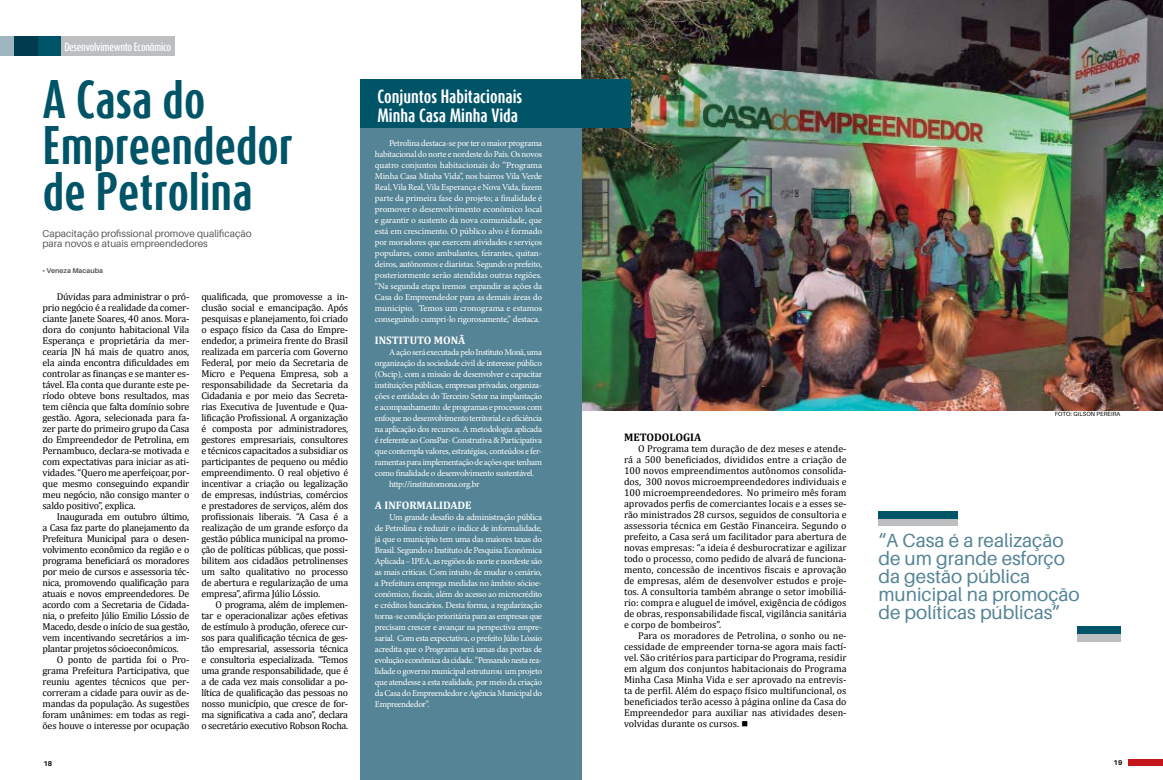
<style>
.page{position:relative;width:1163px;height:780px;background:#fff}
.page>*{position:absolute;margin:0;border:0;box-sizing:border-box;transform-origin:0 0}
.t1{font:700 45px/46px "Dax Compact";color:#005468}
.t2{font:19px/18px "Aileron";color:#548496}
.t3{font:700 16px/19px "Dax Compact";color:#fff}
.t4{font:700 11px "Cambria";color:#fff}
.t5{font:700 11px "Cambria";color:#000}
.t6{font:10px/11px "Cambria";letter-spacing:-.02em;color:#000;text-align:justify}
.t7{font:10px/10.5px "Aileron";color:#58595b}
.t8{font:500 10px "Dax Compact";letter-spacing:-.03em;color:#fff}
.t9{font:9px/11px "Minion Pro";letter-spacing:-.03em;color:#fff;text-align:justify}
.t10{font:700 7px "Aileron";color:#58595b}
.t11{font:700 7px "Aileron";color:#000}
.t12{font:6px "Aileron";letter-spacing:.01em;color:#000}
</style>
<div class="page">
<div style="left:1127px;top:759px;width:35px;height:6px;background:#c4161c"></div>
<div style="left:61px;top:36px;width:113px;height:20px;background:#bcbec0"></div>
<div style="left:15px;top:36px;width:46px;height:20px;background:#005468"></div>
<svg style="left:0;top:36px;width:38px;height:20px"></svg>
<img style="left:581px;top:0;width:581px;height:410px">
<div style="left:360px;top:128px;width:221px;height:652px;background:#548496"></div>
<div style="left:360px;top:80px;width:270px;height:48px;background:#005468"></div>
<div style="left:878px;top:518px;width:79px;height:8px;background:#bcbec0"></div>
<div style="left:878px;top:511px;width:79px;height:7px;background:#005468"></div>
<div style="left:1076px;top:633px;width:44px;height:8px;background:#bcbec0"></div>
<div style="left:1076px;top:626px;width:44px;height:7px;background:#005468"></div>
<p class="t8" style="left:64px;top:40px;width:108px">Desenvolvimewnto Econômico</p>
<h1 class="t1" style="left:43px;top:75px;width:251px">A Casa do<br>Empreendedor de Petrolina</h1>
<p class="t7" style="left:43px;top:228px;width:210px">Capacitação profissional promove qualificação para novos e atuais empreendedores</p>
<p class="t10" style="left:43px;top:266px;width:62px">• Veneza Macauba</p>
<p class="t6" style="left:43px;top:291px;width:148px;text-indent:14px">Dúvidas para administrar o pró&shy;prio negócio é a realidade da comer&shy;ciante Janete Soares, 40 anos. Mora&shy;dora do conjunto habitacional Vila Esperança e proprietária da mer&shy;cearia JN há mais de quatro anos, ela ainda encontra dificuldades em controlar as finanças e se manter es&shy;tável. Ela conta que durante este pe&shy;ríodo obteve bons resultados, mas tem ciência que falta domínio sobre gestão. Agora, selecionada para fa&shy;zer parte do primeiro grupo da Casa do Empreendedor de Petrolina, em Pernambuco, declara-se motivada e com expectativas para iniciar as ati&shy;vidades. “Quero me aperfeiçoar, por&shy;que mesmo conseguindo expandir meu negócio, não consigo manter o saldo positivo”, explica.</p>
<p class="t6" style="left:43px;top:511px;width:148px;text-indent:14px">Inaugurada em outubro último, a Casa faz parte do planejamento da Prefeitura Municipal para o desen&shy;volvimento econômico da região e o programa beneficiará os moradores por meio de cursos e assessoria téc&shy;nica, promovendo qualificação para atuais e novos empreendedores. De acordo com a Secretaria de Cidada&shy;nia, o prefeito Júlio Emilio Lóssio de Macedo, desde o início de sua gestão, vem incentivando secretários a im&shy;plantar projetos sócioeconômicos.</p>
<p class="t6" style="left:43px;top:654px;width:148px;text-indent:14px">O ponto de partida foi o Pro&shy;grama Prefeitura Participativa, que reuniu agentes técnicos que per&shy;correram a cidade para ouvir as de&shy;mandas da população. As sugestões foram unânimes: em todas as regi&shy;ões houve o interesse por ocupação</p>
<p class="t6" style="left:201px;top:291px;width:148px">qualificada, que promovesse a in&shy;clusão social e emancipação. Após pesquisas e planejamento, foi criado o espaço físico da Casa do Empre&shy;endedor, a primeira frente do Brasil realizada em parceria com Governo Federal, por meio da Secretaria de Micro e Pequena Empresa, sob a responsabilidade da Secretaria da Cidadania e por meio das Secreta&shy;rias Executiva de Juventude e Qua&shy;lificação Profissional. A organização é composta por administradores, gestores empresariais, consultores e técnicos capacitados a subsidiar os participantes de pequeno ou médio empreendimento. O real objetivo é incentivar a criação ou legalização de empresas, indústrias, comércios e prestadores de serviços, além dos profissionais liberais. “A Casa é a realização de um grande esforço da gestão pública municipal na promo&shy;ção de políticas públicas, que possi&shy;bilitem aos cidadãos petrolinenses um salto qualitativo no processo de abertura e regularização de uma empresa”, afirma Júlio Lóssio.</p>
<p class="t6" style="left:201px;top:599px;width:148px;text-indent:14px">O programa, além de implemen&shy;tar e operacionalizar ações efetivas de estímulo à produção, oferece cur&shy;sos para qualificação técnica de ges&shy;tão empresarial, assessoria técnica e consultoria especializada. “Temos uma grande responsabilidade, que é a de cada vez mais consolidar a po&shy;lítica de qualificação das pessoas no nosso município, que cresce de for&shy;ma significativa a cada ano”, declara o secretário executivo Robson Rocha.</p>
<h3 class="t3" style="left:377px;top:87px;width:146px">Conjuntos Habitacionais<br>Minha Casa Minha Vida</h3>
<p class="t9" style="left:375px;top:138px;width:169px;text-indent:14px">Petrolina destaca-se por ter o maior programa habitacional do norte e nordeste do País. Os novos quatro conjuntos habitacionais do ”Programa Minha Casa Minha Vida”, nos bairros Vila Verde Real, Vila Real, Vila Esperança e Nova Vida, fazem parte da primeira fase do projeto; a finalidade é promover o desenvolvimento econômico local e garantir o sustento da nova comunidade, que está em crescimento. O público alvo é formado por moradores que exercem atividades e serviços populares, como ambulantes, feirantes, quitan&shy;deiros, autônomos e diaristas. Segundo o prefeito, posteriormente serão atendidas outras regiões. “Na segunda etapa iremos expandir as ações da Casa do Empreendedor para as demais áreas do município. Temos um cronograma e estamos conseguindo cumpri-lo rigorosamente,” destaca.</p>
<p class="t4" style="left:375px;top:332px;width:68px">INSTITUTO MON</p>
<p class="t4" style="left:458px;top:332px;width:9px">Ã</p>
<p class="t9" style="left:389px;top:347px;width:154px">A ação será executada pelo Instituto Monã, uma</p>
<p class="t9" style="left:375px;top:358px;width:169px">organização da sociedade civil de interesse público</p>
<p class="t9" style="left:375px;top:369px;width:169px">(Oscip), com a missão de desenvolver e capacitar</p>
<p class="t9" style="left:375px;top:380px;width:169px">instituições públicas, empresas privadas, organiza-</p>
<p class="t9" style="left:375px;top:391px;width:169px">ções e entidades do Terceiro Setor na implantação</p>
<p class="t9" style="left:375px;top:402px;width:169px">e acompanhamento de programas e processos com</p>
<p class="t9" style="left:375px;top:413px;width:169px">enfoque no desenvolvimento territorial e a eficiência</p>
<p class="t9" style="left:375px;top:424px;width:169px">na aplicação dos recursos. A metodologia aplicada</p>
<p class="t9" style="left:375px;top:435px;width:169px">é referente ao ConsPar- Construtiva &amp; Participativa</p>
<p class="t9" style="left:375px;top:446px;width:169px">que contempla valores, estratégias, conteúdos e fer-</p>
<p class="t9" style="left:375px;top:457px;width:169px">ramentas para implementação de ações que tenham</p>
<p class="t9" style="left:375px;top:468px;width:161px">como finalidade o desenvolvimento sustentável.</p>
<p class="t9" style="left:389px;top:479px;width:92px">http://institutomona.org.br</p>
<p class="t4" style="left:375px;top:497px;width:17px">A INFOR</p>
<p class="t4" style="left:416px;top:497px;width:17px">MALIDADE</p>
<p class="t9" style="left:375px;top:512px;width:169px;text-indent:14px">Um grande desafio da administração pública de Petrolina é reduzir o índice de informalidade, já que o município tem uma das maiores taxas do Brasil. Segundo o Instituto de Pesquisa Econômica Aplicada – IPEA, as regiões do norte e nordeste são as mais criticas. Com intuito de mudar o cenário, a Prefeitura emprega medidas no âmbito sócioe&shy;conômico, fiscais, além do acesso ao microcrédito e créditos bancários. Desta forma, a regularização torna-se condição prioritária para as empresas que precisam crescer e avançar na perspectiva empre&shy;sarial. Com esta expectativa, o prefeito Júlio Lóssio acredita que o Programa será umas das portas de evolução econômica da cidade. “Pensando nesta rea&shy;lidade o governo municipal estruturou um projeto que atendesse a esta realidade, por meio da criação da Casa do Empreendedor e Agência Municipal do Empreendedor”.</p>
<p class="t5" style="left:624px;top:429px;width:31px">METODOLO</p>
<p class="t5" style="left:683px;top:429px;width:14px">GIA</p>
<p class="t6" style="left:624px;top:443px;width:224px;text-indent:14px">O Programa tem duração de dez meses e atende&shy;rá a 500 beneficiados, divididos entre a criação de 100 novos empreendimentos autônomos consolida&shy;dos, 300 novos microempreendedores individuais e 100 microempreendedores. No primeiro mês foram aprovados perfis de comerciantes locais e a esses se&shy;rão ministrados 28 cursos, seguidos de consultoria e assessoria técnica em Gestão Financeira. Segundo o prefeito, a Casa será um facilitador para abertura de novas empresas: “a ideia é desburocratizar e agilizar todo o processo, como pedido de alvará de funciona&shy;mento, concessão de incentivos fiscais e aprovação de empresas, além de desenvolver estudos e proje&shy;tos. A consultoria também abrange o setor imobiliá&shy;rio: compra e aluguel de imóvel, exigência de códigos de obras, responsabilidade fiscal, vigilância sanitária e corpo de bombeiros”.</p>
<p class="t6" style="left:624px;top:630px;width:224px;text-indent:14px">Para os moradores de Petrolina, o sonho ou ne&shy;cessidade de empreender torna-se agora mais factí&shy;vel. São critérios para participar do Programa, residir em algum dos conjuntos habitacionais do Programa Minha Casa Minha Vida e ser aprovado na entrevis&shy;ta de perfil. Além do espaço físico multifuncional, os beneficiados terão acesso à página online da Casa do Empreendedor para auxiliar nas atividades desen&shy;volvidas durante os cursos. ■</p>
<p class="t12" style="left:1054px;top:411px;width:50px">Foto: Gilson Pereira</p>
<h2 class="t2" style="left:878px;top:531px;width:203px">“A Casa é a realização de um grande esforço da gestão pública municipal na promoção de políticas públicas”</h2>
<p class="t11" style="left:43px;top:759px;width:10px">18</p>
<p class="t11" style="left:1113px;top:759px;width:10px">19</p>
</div>
